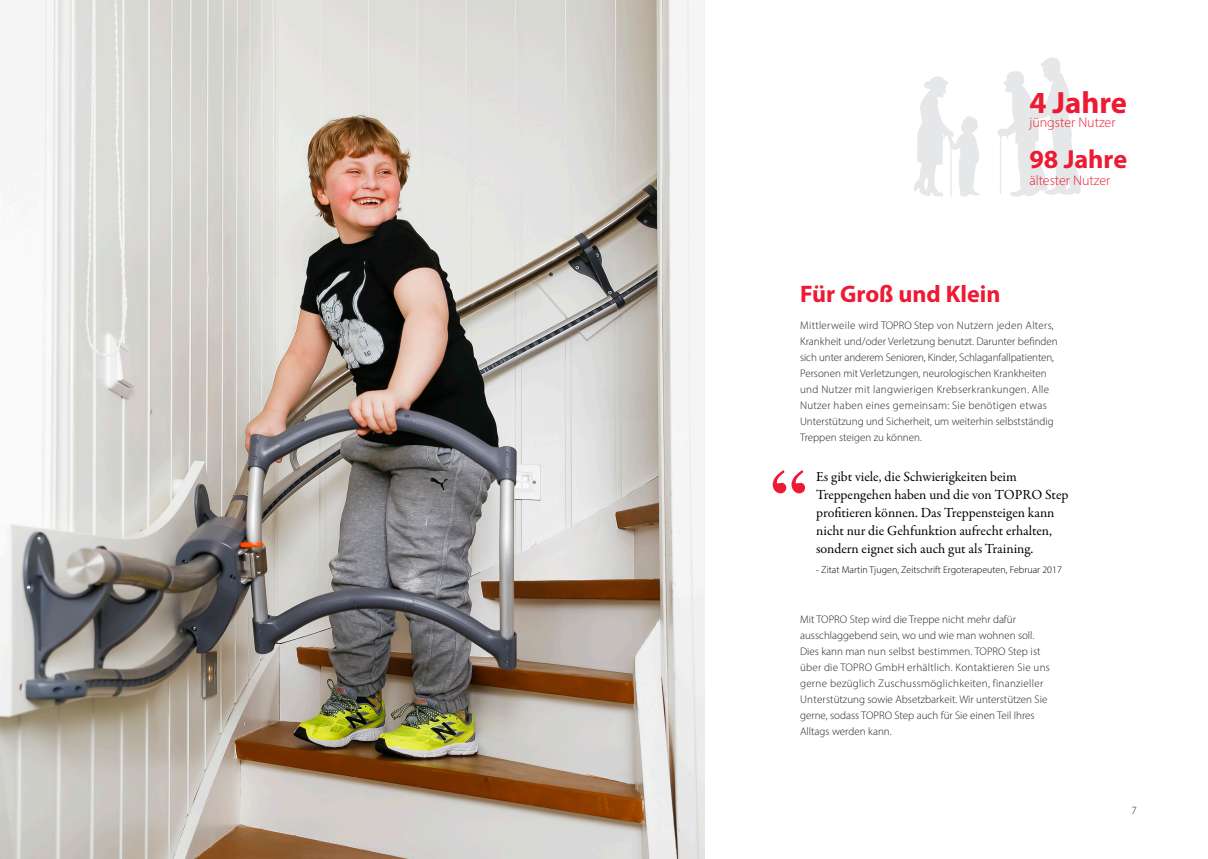
<style>
.page{position:relative;width:1208px;height:859px;background:#fff}
.page>*{position:absolute;margin:0;border:0;box-sizing:border-box;transform-origin:0 0}
.t1{font:700 30.8px "Myriad Pro";color:#ed1a33}
.t2{font:700 26.2px "Myriad Pro";color:#ed1a33}
.t3{font:700 24px "Myriad Pro";color:#ed1a33}
.t4{font:14px/18px "Garamond Premr Pro";letter-spacing:-.005em;color:#000}
.t5{font:300 14px "Myriad Pro";color:#ed1a33}
.t6{font:300 11px/16px "Myriad Pro";color:#231f20}
.t7{font:300 10px "Myriad Pro";color:#000}
</style>
<div class="page">
<img style="left:0;top:0;width:705px;height:859px">
<svg style="left:914px;top:57px;width:167px;height:140px"></svg>
<p class="t1" style="left:1029px;top:82px;width:99px">4 Jahre</p>
<p class="t5" style="left:1029px;top:114px;width:88px">jüngster Nutzer</p>
<p class="t2" style="left:1029px;top:142px;width:99px">98 Jahre</p>
<p class="t5" style="left:1029px;top:172px;width:82px">ältester Nutzer</p>
<p class="t3" style="left:800px;top:278px;width:202px">Für Groß und Klein</p>
<p class="t6" style="left:800px;top:317px;width:259px">Mittlerweile wird TOPRO Step von Nutzern jeden Alters, Krankheit und/oder Verletzung benutzt. Darunter befinden sich unter anderem Senioren, Kinder, Schlaganfallpatienten, Personen mit Verletzungen, neurologischen Krankheiten und Nutzer mit langwierigen Krebserkrankungen. Alle Nutzer haben eines gemeinsam: Sie benötigen etwas Unterstützung und Sicherheit, um weiterhin selbstständig Treppen steigen zu können.</p>
<p class="t4" style="left:816px;top:468px;width:254px">Es gibt viele, die Schwierigkeiten beim Treppengehen haben und die von TOPRO Step profitieren können. Das Treppensteigen kann nicht nur die Gehfunktion aufrecht erhalten, sondern eignet sich auch gut als Training.</p>
<p class="t7" style="left:816px;top:564px;width:247px">- Zitat Martin Tjugen, Zeitschrift Ergoterapeuten, Februar 2017</p>
<p class="t6" style="left:800px;top:611px;width:251px">Mit TOPRO Step wird die Treppe nicht mehr dafür ausschlaggebend sein, wo und wie man wohnen soll.<br>Dies kann man nun selbst bestimmen. TOPRO Step ist über die TOPRO GmbH erhältlich. Kontaktieren Sie uns gerne bezüglich Zuschussmöglichkeiten, finanzieller Unterstützung sowie Absetzbarkeit. Wir unterstützen Sie gerne, sodass TOPRO Step auch für Sie einen Teil Ihres Alltags werden kann.</p>
<p class="t6" style="left:1131px;top:803px;width:7px">7</p>
</div>
